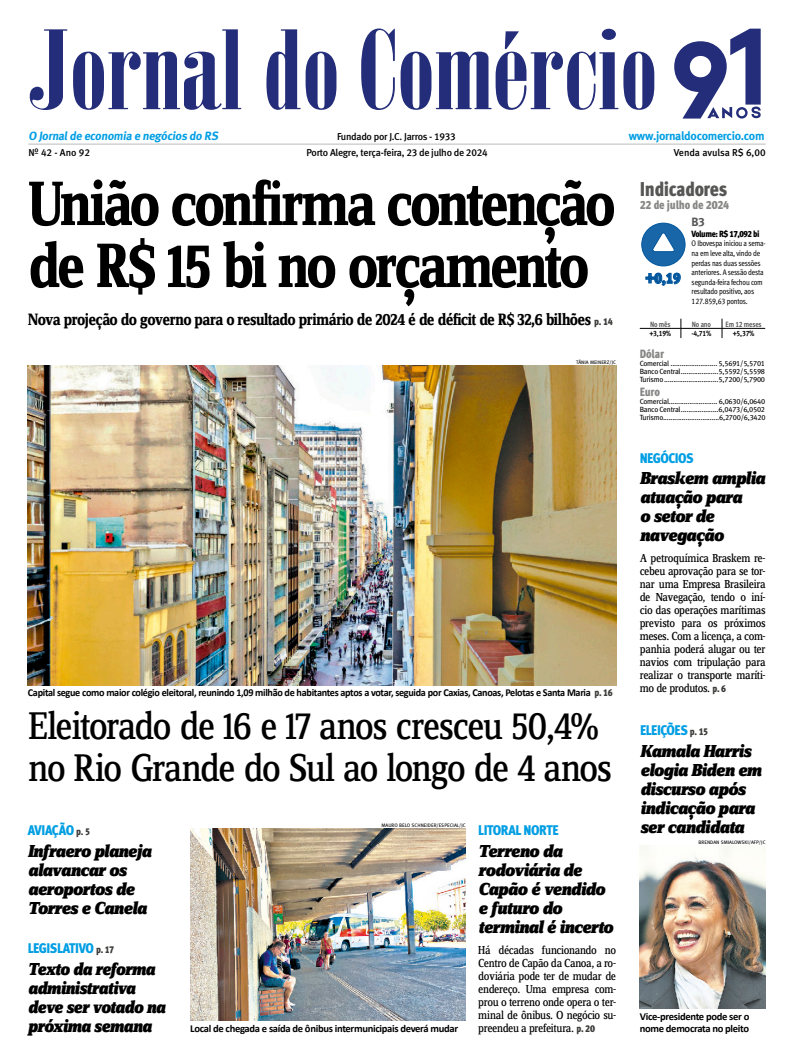
<style>
.page{position:relative;width:794px;height:1063px;background:#fff}
.page>*{position:absolute;margin:0;border:0;box-sizing:border-box;transform-origin:0 0}
.manchete{font:700 65px/62px "Zine Serif Dis";letter-spacing:-.055em;color:#000;scale:.91 1}
.titulo{font:40px/42px "Zine Serif Dis";letter-spacing:-.045em;color:#000}
.Titulo_Indicadores{font:20px "Meta Cond Black LF";letter-spacing:-.02em;color:#565655}
.titulo_chamadas{font:italic 900 18px/19px "Zine Serif Dis";letter-spacing:-.035em;color:#000}
.titulo_chamadas-2{font:italic 900 18px/19px "Zine Serif Dis";letter-spacing:-.035em;color:#000;scale:.96 1}
.linha_de_apoio_da_ma{font:700 17.1px "Zine Serif Dis";letter-spacing:-.04em;color:#000;scale:.93 1}
.t1{font:15px "Meta Cond Black LF";color:#00559d}
.cartola{font:14px "Meta Cond Black LF";letter-spacing:-.035em;color:#009ee3}
.manchete-2{font:14px "Meta Cond Black LF";letter-spacing:-.035em;color:#009ee3}
.TEXTO_capa{font:12px/13px "Zine Serif Dis";letter-spacing:-.035em;color:#000;text-align:justify}
.t2{font:700 12px "Meta";letter-spacing:-.02em;color:#009ee3}
.Data_Indicadores{font:12px "Meta Cond Black LF";letter-spacing:-.02em;color:#878786}
.indicadores_negrito{font:12px "Meta Cond Black LF";color:#878786}
.t3{font:12px "Meta Bold LF";color:#565655}
.Legenda{font:700 10.6px "Calibri";letter-spacing:-.03em;color:#000;scale:.96 1}
.Legenda-2{font:700 10.6px/12px "Calibri";letter-spacing:-.03em;color:#000}
.t4{font:10px "Meta Medium LF";letter-spacing:-.025em;color:#000}
.t5{font:10px "Meta Cond Black LF";letter-spacing:-.05em;color:#3c3c3a}
.t6{font:10px "Meta Medium LF";letter-spacing:-.005em;color:#000}
.t7{font:9px "Meta Cond Black LF";letter-spacing:-.05em;color:#000}
.t8{font:8px/9.6px "Meta Cond Book LF";letter-spacing:-.02em;color:#000}
.topo_negrito{font:7.7px "Meta Cond Bold LF";letter-spacing:-.02em;color:#565655}
.topo_negrito-2{font:7.7px "Meta Cond Bold LF";color:#000}
.indicadores_negrito-2{font:7.5px/8px "Meta Book LF";letter-spacing:-.03em;color:#000}
.Crédito{font:5px "Meta Book Caps";color:#000}
.s1{font-family:"Meta Cond Black LF";font-weight:400;font-size:10px;color:#3c3c3a}
</style>
<div class="page">
<hr style="left:28px;top:144px;width:737px;height:1px;background:#bbb">
<svg style="left:30px;top:29px;width:37px;height:81px"></svg>
<svg style="left:73px;top:29px;width:168px;height:81px"></svg>
<svg style="left:266px;top:29px;width:70px;height:81px"></svg>
<svg style="left:361px;top:29px;width:293px;height:81px"></svg>
<svg style="left:674px;top:29px;width:86px;height:90px"></svg>
<img style="left:28px;top:365px;width:588px;height:320px">
<img style="left:190px;top:829px;width:276px;height:191px">
<img style="left:640px;top:845px;width:125px;height:163px">
<hr style="left:640px;top:328px;width:41px;height:1px;background:#000">
<hr style="left:681px;top:328px;width:41px;height:1px;background:#000">
<svg style="left:680px;top:319px;width:1px;height:19px"></svg>
<hr style="left:722px;top:328px;width:43px;height:1px;background:#000">
<svg style="left:722px;top:319px;width:1px;height:19px"></svg>
<svg style="left:645px;top:273px;width:36px;height:13px"></svg>
<svg style="left:641px;top:222px;width:44px;height:45px"></svg>
<p class="t2" style="left:28px;top:129px;width:193px">O Jornalde economia e negócios do RS</p>
<p class="t4" style="left:337px;top:131px;width:120px">Fundado por J.C. Jarros - 1933</p>
<p class="t2" style="left:629px;top:129px;width:137px">www.jornaldocomercio.com</p>
<p class="t6" style="left:674px;top:147px;width:93px">Venda avulsa R$ 6,00</p>
<p class="manchete" style="left:28px;top:176px;width:647px">União confirma contenção de R$ 15 bi no orçamento</p>
<p class="t4" style="left:28px;top:147px;width:63px">Nº 42 - Ano 92</p>
<p class="t4" style="left:306px;top:147px;width:183px">Porto Alegre, terça-feira, 23 de julho de 2024</p>
<p class="Titulo_Indicadores" style="left:640px;top:177px;width:89px">Indicadores</p>
<p class="Data_Indicadores" style="left:640px;top:197px;width:91px">22 de julho de 2024</p>
<p class="t3" style="left:691px;top:215px;width:15px">B3</p>
<p class="t7" style="left:691px;top:228px;width:69px">Volume: R$ 17,092 bi</p>
<p class="t8" style="left:691px;top:239px;width:76px">O Ibovespa iniciou a sema&shy;na em leve alta, vindo de perdas nas duas sessões anteriores. A sessão desta segunda-feira fechou com resultado positivo, aos<br>127.859,63 pontos.</p>
<p class="t1" style="left:645px;top:269px;width:37px">+0,19</p>
<p class="linha_de_apoio_da_ma" style="left:28px;top:310px;width:607px">Nova projeção do governo para o resultado primário de 2024 é de déficit de R$ 32,6 bilhões</p>
<p class="t5" style="left:594px;top:315px;width:20px">p. 14</p>
<p class="Crédito" style="left:576px;top:359px;width:41px">TÂNIA MEINERZ/JC</p>
<p class="Legenda" style="left:28px;top:685px;width:611px">Capital segue como maior colégio eleitoral, reunindo 1,09 milhão de habitantes aptos a votar, seguida por Caxias, Canoas, Pelotas e Santa Maria <span class="s1">p. 16</span></p>
<p class="titulo" style="left:29px;top:706px;width:585px">Eleitorado de 16 e 17 anos cresceu 50,4% no Rio Grande do Sul ao longo de 4 anos</p>
<p class="manchete-2" style="left:28px;top:822px;width:48px">AVIAÇÃO</p>
<p class="t5" style="left:76px;top:826px;width:15px">p. 5</p>
<p class="titulo_chamadas" style="left:28px;top:843px;width:125px">Infraero planeja alavancar os aeroportos de<br>Torres e Canela</p>
<p class="manchete-2" style="left:28px;top:940px;width:68px">LEGISLATIVO</p>
<p class="t5" style="left:96px;top:944px;width:20px">p. 17</p>
<p class="titulo_chamadas-2" style="left:28px;top:961px;width:145px">Texto da reforma administrativa deve ser votado na próxima semana</p>
<p class="Crédito" style="left:381px;top:823px;width:86px">MAURO BELO SCHNEIDER/ESPECIAL/JC</p>
<p class="Legenda-2" style="left:190px;top:1023px;width:269px">Local de chegada e saída de ônibus intermunicipais deverá mudar</p>
<p class="cartola" style="left:478px;top:822px;width:82px">LITORAL NORTE</p>
<p class="titulo_chamadas" style="left:478px;top:843px;width:136px">Terreno da rodoviária de<br>Capão é vendido e futuro do terminal é incerto</p>
<p class="TEXTO_capa" style="left:478px;top:944px;width:139px">Há décadas funcionando no Centro de Capão da Canoa, a ro&shy;doviária pode ter de mudar de endereço. Uma empresa com&shy;prou o terreno onde opera o ter&shy;minal de ônibus. O negócio su&shy;preendeu a prefeitura.</p>
<p class="t5" style="left:576px;top:1023px;width:20px">p. 20</p>
<p class="topo_negrito" style="left:650px;top:319px;width:22px">No mês</p>
<p class="topo_negrito" style="left:692px;top:319px;width:21px">No ano</p>
<p class="topo_negrito" style="left:725px;top:319px;width:38px">Em 12 meses</p>
<p class="topo_negrito-2" style="left:649px;top:329px;width:23px">+3,19%</p>
<p class="topo_negrito-2" style="left:691px;top:329px;width:22px">-4,71%</p>
<p class="topo_negrito-2" style="left:732px;top:329px;width:23px">+5,37%</p>
<p class="Data_Indicadores" style="left:640px;top:346px;width:26px">Dólar</p>
<p class="indicadores_negrito-2" style="left:640px;top:359px;width:127px">Comercial ......................... 5,5691/5,5701</p>
<p class="indicadores_negrito-2" style="left:640px;top:367px;width:127px">Banco Central....................5,5592/5,5598</p>
<p class="indicadores_negrito-2" style="left:640px;top:375px;width:127px">Turismo.............................5,7200/5,7900</p>
<p class="indicadores_negrito" style="left:640px;top:384px;width:22px">Euro</p>
<p class="indicadores_negrito-2" style="left:640px;top:397px;width:127px">Comercial.......................... 6,0630/6,0640</p>
<p class="indicadores_negrito-2" style="left:640px;top:405px;width:127px">Banco Central....................6,0473/6,0502<br>Turismo..............................6,2700/6,3420</p>
<p class="cartola" style="left:640px;top:449px;width:55px">NEGÓCIOS</p>
<p class="titulo_chamadas" style="left:640px;top:470px;width:127px">Braskem amplia atuação para<br>o setor de navegação</p>
<p class="TEXTO_capa" style="left:640px;top:553px;width:127px">A petroquímica Braskem re&shy;cebeu aprovação para se tor&shy;nar uma Empresa Brasileira de Navegação, tendo o iní&shy;cio das operações marítimas previsto para os próximos meses. Com a licença, a com&shy;panhia poderá alugar ou ter navios com tripulação para realizar o transporte maríti&shy;mo de produtos.</p>
<p class="t5" style="left:712px;top:683px;width:15px">p. 6</p>
<p class="cartola" style="left:640px;top:722px;width:49px">ELEIÇÕES</p>
<p class="t5" style="left:690px;top:726px;width:20px">p. 15</p>
<p class="titulo_chamadas" style="left:640px;top:743px;width:123px">Kamala Harris elogia Biden em discurso após indicação para ser candidata</p>
<p class="Crédito" style="left:698px;top:840px;width:69px">BRENDAN SMIALOWSKI/AFP/JC</p>
<p class="Legenda-2" style="left:640px;top:1011px;width:111px">Vice-presidente pode ser o nome democrata no pleito</p>
</div>
